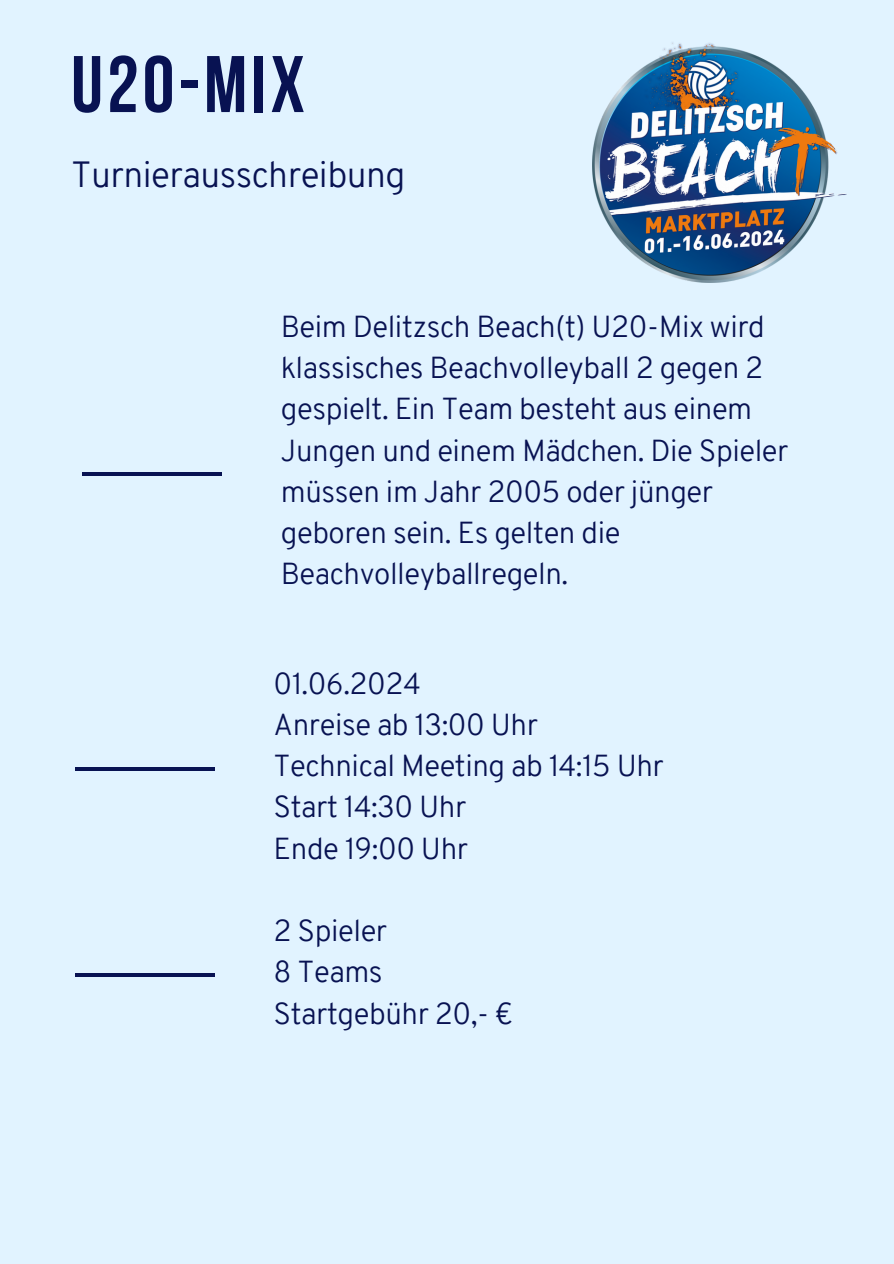
<style>
.page{position:relative;width:894px;height:1264px;background:#fff}
.page>*{position:absolute;margin:0;border:0;box-sizing:border-box;transform-origin:0 0}
.t1{font:79.95px "Bebas Neue Cyrillic";letter-spacing:.05em;color:#081252}
.t2{font:300 35.55px "Overpass";letter-spacing:-.015em;color:#081252}
.t3{font:300 29.7px/41.2px "Overpass";letter-spacing:-.015em;color:#081252}
</style>
<div class="page">
<div style="left:0;top:0;width:893px;height:1263px;background:#e1f3ff"></div>
<hr style="left:82px;top:472px;width:140px;height:4px;background:#081252">
<hr style="left:75px;top:767px;width:139px;height:4px;background:#081252">
<hr style="left:75px;top:973px;width:139px;height:4px;background:#081252">
<img style="left:592px;top:42px;width:254px;height:240px">
<p class="t1" style="left:71px;top:52px;width:235px">U20-mix</p>
<p class="t2" style="left:71px;top:160px;width:336px">Turnierausschreibung</p>
<h1 class="t3" style="left:281px;top:309px;width:509px">Beim Delitzsch Beach(t) U20-Mix wird klassisches Beachvolleyball 2 gegen 2 gespielt. Ein Team besteht aus einem Jungen und einem Mädchen. Die Spieler müssen im Jahr 2005 oder jünger geboren sein. Es gelten die Beachvolleyballregeln.</h1>
<p class="t3" style="left:273px;top:665px;width:149px">01.06.2024</p>
<p class="t3" style="left:273px;top:706px;width:266px">Anreise ab 13:00 Uhr</p>
<p class="t3" style="left:273px;top:748px;width:392px">Technical Meeting ab 14:15 Uhr</p>
<p class="t3" style="left:273px;top:789px;width:194px">Start 14:30 Uhr</p>
<p class="t3" style="left:273px;top:830px;width:196px">Ende 19:00 Uhr</p>
<p class="t3" style="left:273px;top:913px;width:115px">2 Spieler</p>
<p class="t3" style="left:273px;top:954px;width:110px">8 Teams</p>
<p class="t3" style="left:273px;top:995px;width:241px">Startgebühr 20,- €</p>
</div>
